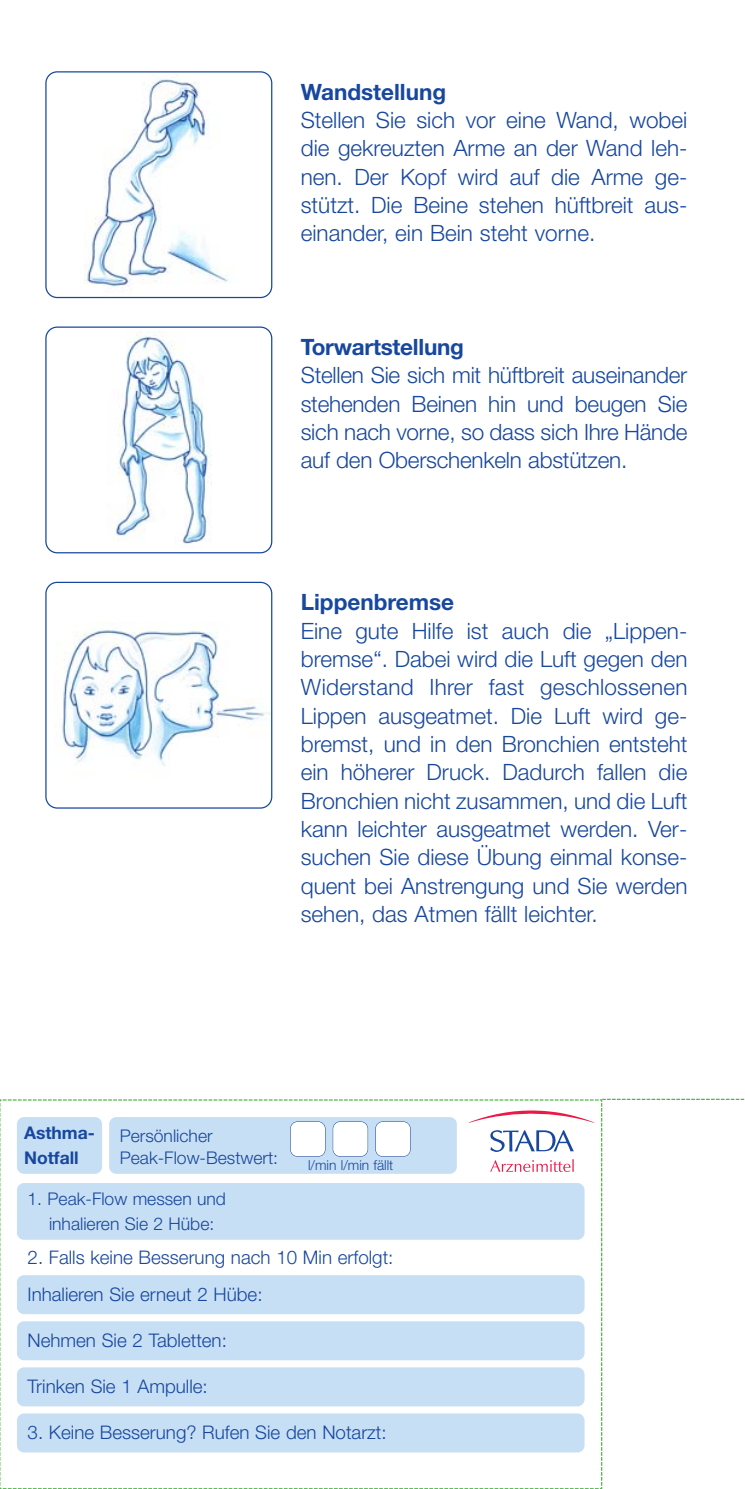
<style>
.page{position:relative;width:745px;height:1489px;background:#fff}
.page>*{position:absolute;margin:0;border:0;box-sizing:border-box;transform-origin:0 0}
.t1{font:300 22.5px/28.2px "Helvetica Neue";color:#17479e;text-align:justify}
.t2{font:700 22.5px "Helvetica Neue";color:#17479e}
.t3{font:300 18.75px/37px "Helvetica Neue";color:#17479e}
.t4{font:300 17.5px/22.2px "Helvetica Neue";color:#17479e}
.t5{font:700 17.5px/25px "Helvetica Neue";color:#17479e}
.t6{font:300 13.75px "Helvetica Neue";color:#17479e}
</style>
<div class="page">
<img style="left:84px;top:74px;width:145px;height:219px">
<div style="left:45px;top:71px;width:227px;height:227px;border:2px solid #17479e;border-radius:12px"></div>
<img style="left:112px;top:331px;width:97px;height:213px">
<div style="left:45px;top:326px;width:227px;height:227px;border:2px solid #17479e;border-radius:12px"></div>
<img style="left:61px;top:629px;width:206px;height:137px">
<div style="left:45px;top:581px;width:227px;height:227px;border:2px solid #17479e;border-radius:12px"></div>
<svg style="left:0;top:1098px;width:743px;height:390px"></svg>
<p class="t2" style="left:300px;top:83px;width:147px">Wandstellung</p>
<p class="t1" style="left:300px;top:108px;width:388px">Stellen Sie sich vor eine Wand, wobei die gekreuzten Arme an der Wand leh&shy;nen. Der Kopf wird auf die Arme ge&shy;stützt. Die Beine stehen hüftbreit aus&shy;einander, ein Bein steht vorne.</p>
<p class="t2" style="left:300px;top:339px;width:165px">Torwartstellung</p>
<p class="t1" style="left:300px;top:363px;width:388px">Stellen Sie sich mit hüftbreit auseinander stehenden Beinen hin und beugen Sie sich nach vorne, so dass sich Ihre Hände auf den Oberschenkeln abstützen.</p>
<p class="t2" style="left:300px;top:594px;width:155px">Lippenbremse</p>
<p class="t1" style="left:300px;top:618px;width:388px">Eine gute Hilfe ist auch die „Lippen&shy;bremse“. Dabei wird die Luft gegen den Widerstand Ihrer fast geschlossenen Lippen ausgeatmet. Die Luft wird ge&shy;bremst, und in den Bronchien entsteht ein höherer Druck. Dadurch fallen die Bronchien nicht zusammen, und die Luft kann leichter ausgeatmet werden. Ver&shy;suchen Sie diese Übung einmal konse&shy;quent bei Anstrengung und Sie werden sehen, das Atmen fällt leichter.</p>
<p class="t5" style="left:24px;top:1121px;width:72px">Asthma-<br>Notfall</p>
<p class="t4" style="left:120px;top:1126px;width:160px">Persönlicher<br>Peak-Flow-Bestwert:</p>
<p class="t6" style="left:308px;top:1160px;width:87px">l/min l/min fällt</p>
<p class="t4" style="left:28px;top:1188px;width:200px;line-height:25px;text-align:center">1. Peak-Flow messen und inhalieren Sie 2 Hübe:</p>
<p class="t3" style="left:28px;top:1240px;width:367px">2. Falls keine Besserung nach 10 Min erfolgt:<br>Inhalieren Sie erneut 2 Hübe:</p>
<p class="t3" style="left:28px;top:1323px;width:201px">Nehmen Sie 2 Tabletten:</p>
<p class="t3" style="left:28px;top:1369px;width:182px">Trinken Sie 1 Ampulle:</p>
<p class="t3" style="left:28px;top:1415px;width:360px">3. Keine Besserung? Rufen Sie den Notarzt:</p>
</div>
